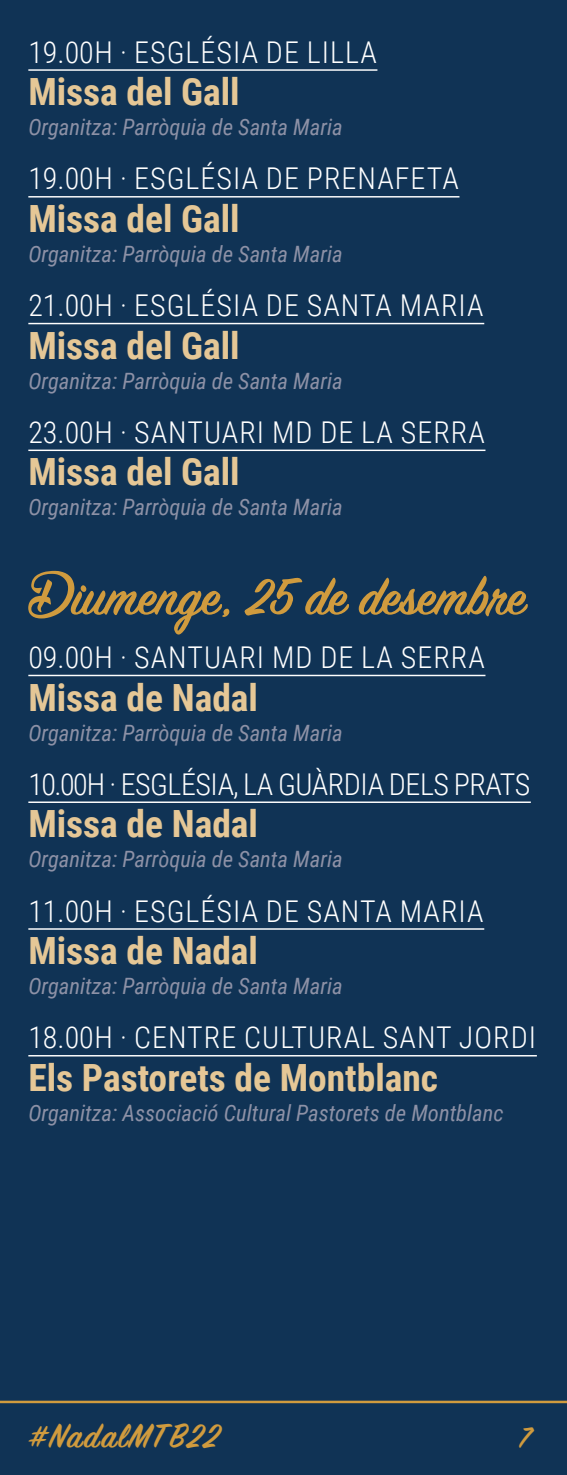
<style>
.page{position:relative;width:567px;height:1475px;background:#fff}
.page>*{position:absolute;margin:0;border:0;box-sizing:border-box;transform-origin:0 0}
.t1{font:600 57.5px "Sign Painter House Script";color:#d09b3e}
.t2{font:700 37.5px "Roboto Condensed";color:#e5c796}
.t3{font:600 37.5px "Sign Painter House Script";letter-spacing:.05em;color:#d09b3e}
.t4{font:600 32.5px "Sign Painter House Script";color:#d09b3e}
.t5{font:300 30px "Roboto Condensed";letter-spacing:.035em;color:#fff}
.t6{font:300 30px "Roboto Condensed";letter-spacing:-.015em;color:#fff}
.t7{font:italic 22.5px "Roboto Condensed";color:#8d91a6}
.s1{font-family:"Amontillados";font-weight:400;font-size:100px}
</style>
<div class="page">
<div style="left:0;top:0;width:567px;height:1474px;background:#103355"></div>
<hr style="left:0;top:1400px;width:567px;height:2px;background:#d09b3e">
<hr style="left:28px;top:69px;width:349px;height:2px;background:#fff">
<hr style="left:28px;top:196px;width:431px;height:1px;background:#fff">
<hr style="left:28px;top:323px;width:456px;height:1px;background:#fff">
<hr style="left:28px;top:449px;width:457px;height:2px;background:#fff">
<hr style="left:28px;top:674px;width:457px;height:2px;background:#fff">
<hr style="left:28px;top:801px;width:503px;height:1px;background:#fff">
<hr style="left:28px;top:928px;width:456px;height:1px;background:#fff">
<hr style="left:28px;top:1054px;width:509px;height:2px;background:#fff">
<h3 class="t5" style="left:28px;top:31px;width:350px">19.00H · ESGLÉSIA DE LILLA</h3>
<h2 class="t2" style="left:28px;top:65px;width:213px">Missa del Gall</h2>
<p class="t7" style="left:28px;top:111px;width:316px">Organitza: Parròquia de Santa Maria</p>
<h3 class="t5" style="left:28px;top:157px;width:432px">19.00H · ESGLÉSIA DE PRENAFETA</h3>
<h2 class="t2" style="left:28px;top:192px;width:213px">Missa del Gall</h2>
<p class="t7" style="left:28px;top:238px;width:316px">Organitza: Parròquia de Santa Maria</p>
<h3 class="t5" style="left:28px;top:284px;width:457px">21.00H · ESGLÉSIA DE SANTA MARIA</h3>
<h2 class="t2" style="left:28px;top:319px;width:213px">Missa del Gall</h2>
<p class="t7" style="left:28px;top:365px;width:316px">Organitza: Parròquia de Santa Maria</p>
<h3 class="t5" style="left:28px;top:411px;width:458px">23.00H · SANTUARI MD DE LA SERRA</h3>
<h2 class="t2" style="left:28px;top:445px;width:213px">Missa del Gall</h2>
<p class="t7" style="left:28px;top:491px;width:316px">Organitza: Parròquia de Santa Maria</p>
<h1 class="t1" style="left:28px;top:562px;width:499px"><span class="s1">D</span>iumenge, 25 de desembre</h1>
<h3 class="t5" style="left:28px;top:636px;width:458px">09.00H · SANTUARI MD DE LA SERRA</h3>
<h2 class="t2" style="left:28px;top:670px;width:231px">Missa de Nadal</h2>
<p class="t7" style="left:28px;top:716px;width:316px">Organitza: Parròquia de Santa Maria</p>
<h3 class="t6" style="left:28px;top:763px;width:503px">10.00H · ESGLÉSIA, LA GUÀRDIA DELS PRATS</h3>
<h2 class="t2" style="left:28px;top:797px;width:231px">Missa de Nadal</h2>
<p class="t7" style="left:28px;top:843px;width:316px">Organitza: Parròquia de Santa Maria</p>
<h3 class="t5" style="left:28px;top:889px;width:457px">11.00H · ESGLÉSIA DE SANTA MARIA</h3>
<h2 class="t2" style="left:28px;top:924px;width:231px">Missa de Nadal</h2>
<p class="t7" style="left:28px;top:970px;width:316px">Organitza: Parròquia de Santa Maria</p>
<h3 class="t5" style="left:28px;top:1016px;width:509px">18.00H · CENTRE CULTURAL SANT JORDI</h3>
<h2 class="t2" style="left:28px;top:1050px;width:411px">Els Pastorets de Montblanc</h2>
<p class="t7" style="left:28px;top:1096px;width:477px">Organitza: Associació Cultural Pastorets de Montblanc</p>
<h2 class="t3" style="left:28px;top:1412px;width:193px">#NadalMTB22</h2>
<h3 class="t4" style="left:519px;top:1417px;width:12px">7</h3>
</div>
